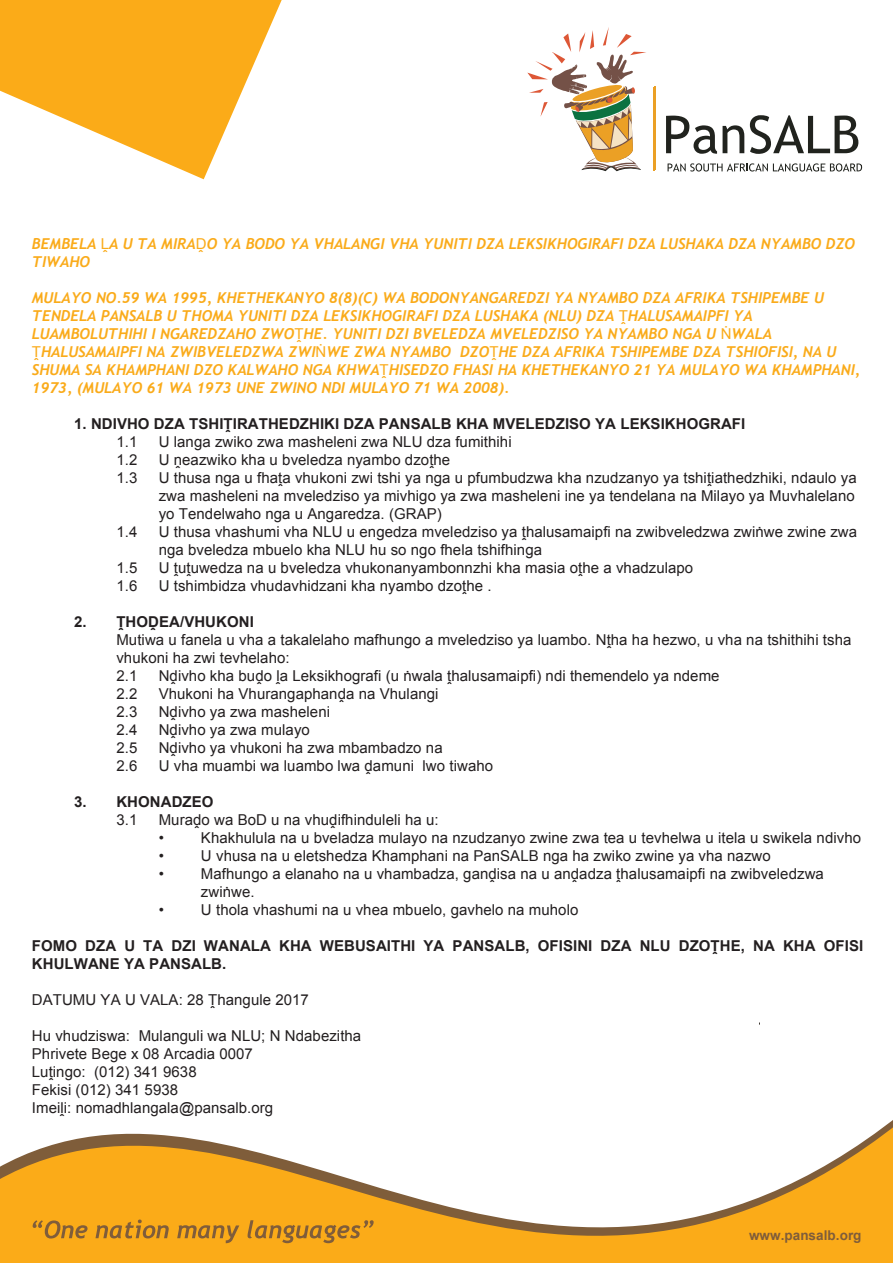
<style>
.page{position:relative;width:893px;height:1263px;background:#fff}
.page>*{position:absolute;margin:0;border:0;box-sizing:border-box;transform-origin:0 0}
.t1{font:15px/18px "Arial";letter-spacing:.005em;color:#231f20}
.t2{font:italic 700 15px/18px "Trebuchet";color:#faab1a}
.t3{font:700 15px/18px "Arial";letter-spacing:.005em;color:#231f20}
.t4{font:700 13.5px "Arial";letter-spacing:.005em;color:#7f5d3a}
.s1{font-family:"Arial";font-weight:400;font-style:normal}
</style>
<div class="page">
<svg style="left:0;top:0;width:282px;height:179px;fill:#fbab18"></svg>
<svg style="left:666px;top:116px;width:51px;height:38px"></svg>
<svg style="left:723px;top:125px;width:21px;height:28px"></svg>
<svg style="left:750px;top:115px;width:108px;height:39px"></svg>
<svg style="left:668px;top:163px;width:194px;height:9px"></svg>
<hr style="left:653px;top:87px;width:2px;height:84px;background:#eba025">
<svg style="left:527px;top:27px;width:119px;height:144px"></svg>
<svg style="left:0;top:1120px;width:893px;height:143px"></svg>
<svg style="left:33px;top:1220px;width:55px;height:18px"></svg>
<svg style="left:95px;top:1219px;width:74px;height:19px"></svg>
<svg style="left:177px;top:1225px;width:62px;height:18px"></svg>
<svg style="left:248px;top:1220px;width:126px;height:23px"></svg>
<p class="t2" style="left:32px;top:235px;width:825px">BEMBELA <span class="s1">Ḽ</span>A U TA MIRA<span class="s1">Ḓ</span>O YA BODO YA VHALANGI VHA YUNITI DZA LEKSIKHOGIRAFI DZA LUSHAKA DZA NYAMBO DZO<br>TIWAHO</p>
<p class="t2" style="left:32px;top:289px;width:830px">MULAYO NO.59 WA 1995, KHETHEKANYO 8(8)(C) WA BODONYANGAREDZI YA NYAMBO DZA AFRIKA TSHIPEMBE U TENDELA PANSALB U THOMA YUNITI DZA LEKSIKHOGIRAFI DZA LUSHAKA (NLU) DZA <span class="s1">Ṱ</span>HALUSAMAIPFI YA LUAMBOLUTHIHI I NGAREDZAHO ZWO<span class="s1">Ṱ</span>HE. YUNITI DZI BVELEDZA MVELEDZISO YA NYAMBO NGA U <span class="s1">Ṅ</span>WALA <span class="s1">Ṱ</span>HALUSAMAIPFI NA ZWIBVELEDZWA ZWI<span class="s1">Ṅ</span>WE ZWA NYAMBO DZO<span class="s1">Ṱ</span>HE DZA AFRIKA TSHIPEMBE DZA TSHIOFISI, NA U SHUMA SA KHAMPHANI DZO KALWAHO NGA KHWA<span class="s1">Ṱ</span>HISEDZO FHASI HA KHETHEKANYO 21 YA MULAYO WA KHAMPHANI, 1973, (MULAYO 61 WA 1973 UNE ZWINO NDI MULAYO 71 WA 2008).</p>
<p class="t3" style="left:74px;top:415px;width:673px">1. NDIVHO DZA TSHIṰIRATHEDZHIKI DZA PANSALB KHA MVELEDZISO YA LEKSIKHOGRAFI</p>
<p class="t1" style="left:116px;top:433px;width:22px">1.1</p>
<p class="t1" style="left:159px;top:433px;width:354px">U langa zwiko zwa masheleni zwa NLU dza fumithihi</p>
<p class="t1" style="left:116px;top:451px;width:22px">1.2</p>
<p class="t1" style="left:159px;top:451px;width:293px">U ṋeazwiko kha u bveledza nyambo dzoṱhe</p>
<p class="t1" style="left:116px;top:469px;width:22px">1.3</p>
<p class="t1" style="left:159px;top:469px;width:700px">U thusa nga u fhaṱa vhukoni zwi tshi ya nga u pfumbudzwa kha nzudzanyo ya tshiṱiathedzhiki, ndaulo ya zwa masheleni na mveledziso ya mivhigo ya zwa masheleni ine ya tendelana na Milayo ya Muvhalelano yo Tendelwaho nga u Angaredza. (GRAP)</p>
<p class="t1" style="left:116px;top:523px;width:22px">1.4</p>
<p class="t1" style="left:159px;top:523px;width:700px">U thusa vhashumi vha NLU u engedza mveledziso ya ṱhalusamaipfi na zwibveledzwa zwiṅwe zwine zwa nga bveledza mbuelo kha NLU hu so ngo fhela tshifhinga</p>
<p class="t1" style="left:116px;top:559px;width:22px">1.5</p>
<p class="t1" style="left:159px;top:559px;width:536px">U ṱuṱuwedza na u bveledza vhukonanyambonnzhi kha masia oṱhe a vhadzulapo</p>
<p class="t1" style="left:116px;top:577px;width:22px">1.6</p>
<p class="t1" style="left:159px;top:577px;width:334px">U tshimbidza vhudavhidzani kha nyambo dzoṱhe .</p>
<p class="t3" style="left:74px;top:613px;width:181px">2. ṰHOḒEA/VHUKONI</p>
<p class="t1" style="left:116px;top:631px;width:737px">Mutiwa u fanela u vha a takalelaho mafhungo a mveledziso ya luambo. Nṱha ha hezwo, u vha na tshithihi tsha vhukoni ha zwi tevhelaho:<br>2.1</p>
<p class="t1" style="left:159px;top:667px;width:562px">Nḓivho kha buḓo ḽa Leksikhografi (u ṅwala ṱhalusamaipfi) ndi themendelo ya ndeme</p>
<p class="t1" style="left:116px;top:685px;width:22px">2.2</p>
<p class="t1" style="left:159px;top:685px;width:281px">Vhukoni ha Vhurangaphanḓa na Vhulangi</p>
<p class="t1" style="left:116px;top:703px;width:22px">2.3</p>
<p class="t1" style="left:159px;top:703px;width:173px">Nḓivho ya zwa masheleni</p>
<p class="t1" style="left:116px;top:721px;width:22px">2.4</p>
<p class="t1" style="left:159px;top:721px;width:153px">Nḓivho ya zwa mulayo</p>
<p class="t1" style="left:116px;top:739px;width:22px">2.5</p>
<p class="t1" style="left:159px;top:739px;width:285px">Nḓivho ya vhukoni ha zwa mbambadzo na</p>
<p class="t1" style="left:116px;top:757px;width:22px">2.6</p>
<p class="t1" style="left:159px;top:757px;width:336px">U vha muambi wa luambo lwa ḓamuni lwo tiwaho</p>
<p class="t3" style="left:74px;top:793px;width:141px">3. KHONADZEO</p>
<p class="t1" style="left:116px;top:811px;width:22px">3.1</p>
<p class="t1" style="left:159px;top:811px;width:281px">Muraḓo wa BoD u na vhuḓifhinduleli ha u: •</p>
<p class="t1" style="left:201px;top:829px;width:662px">Khakhulula na u bveladza mulayo na nzudzanyo zwine zwa tea u tevhelwa u itela u swikela ndivho</p>
<p class="t1" style="left:159px;top:847px;width:7px">•</p>
<p class="t1" style="left:201px;top:847px;width:571px">U vhusa na u eletshedza Khamphani na PanSALB nga ha zwiko zwine ya vha nazwo</p>
<p class="t1" style="left:159px;top:865px;width:7px">•</p>
<p class="t1" style="left:201px;top:865px;width:624px">Mafhungo a elanaho na u vhambadza, ganḓisa na u anḓadza ṱhalusamaipfi na zwibveledzwa zwiṅwe.</p>
<p class="t1" style="left:159px;top:901px;width:7px">•</p>
<p class="t1" style="left:201px;top:901px;width:379px">U thola vhashumi na u vhea mbuelo, gavhelo na muholo</p>
<p class="t3" style="left:32px;top:937px;width:833px">FOMO DZA U TA DZI WANALA KHA WEBUSAITHI YA PANSALB, OFISINI DZA NLU DZOṰHE, NA KHA OFISI<br>KHULWANE YA PANSALB.</p>
<p class="t1" style="left:32px;top:991px;width:279px">DATUMU YA U VALA: 28 Ṱhangule 2017</p>
<p class="t1" style="left:32px;top:1027px;width:331px">Hu vhudziswa: Mulanguli wa NLU; N Ndabezitha<br>Phrivete Bege x 08 Arcadia 0007<br>Luṱingo: (012) 341 9638<br>Fekisi (012) 341 5938<br>Imeiḽi: nomadhlangala@pansalb.org</p>
<p class="t4" style="left:749px;top:1226px;width:114px">www.pansalb.org</p>
</div>
